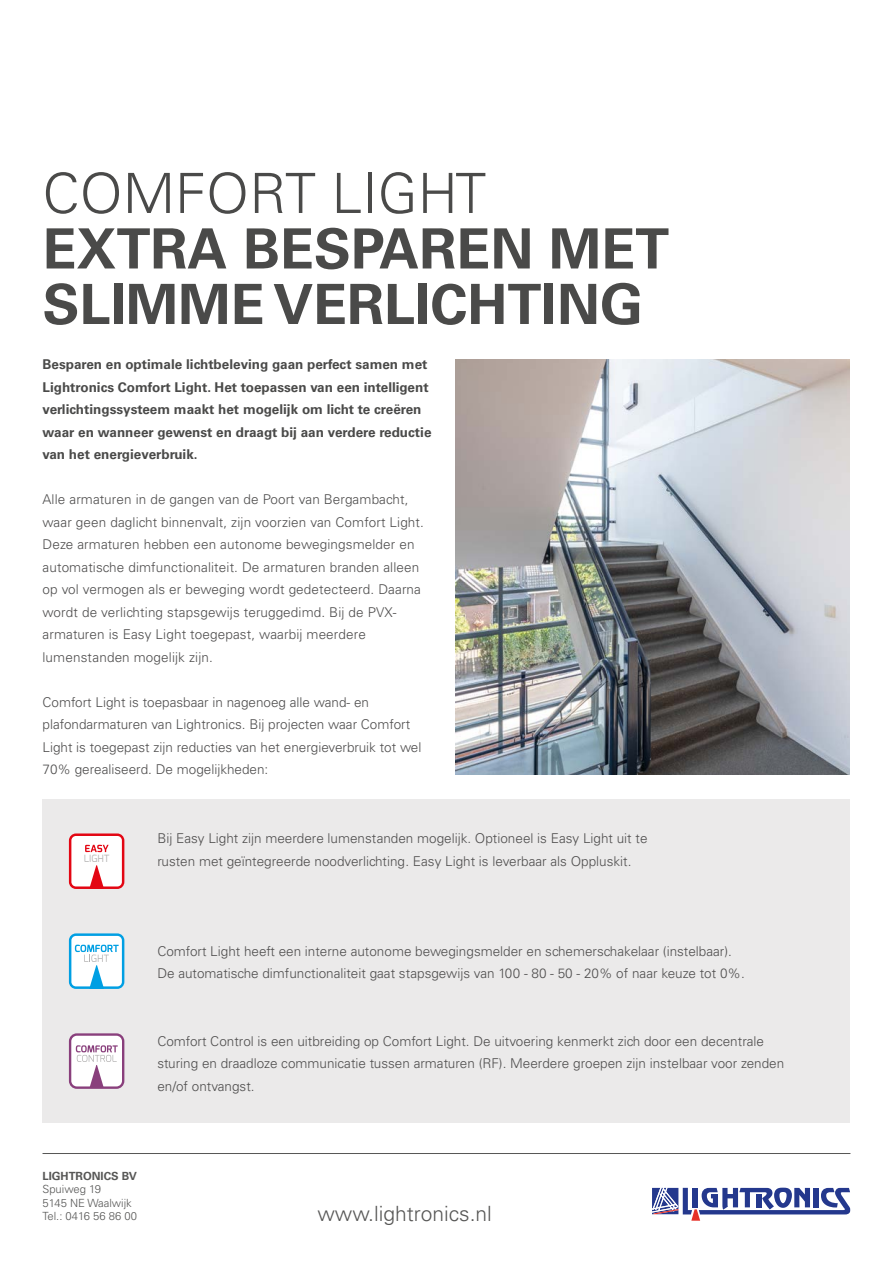
<style>
.page{position:relative;width:893px;height:1263px;background:#fff}
.page>*{position:absolute;margin:0;border:0;box-sizing:border-box;transform-origin:0 0}
.t1{font:700 55.5px/55.5px "Univers LT Std";color:#4a4a49}
.t2{font:300 55.5px "Univers LT Std";color:#4a4a49}
.Intro_Geschiktvoor{font:300 21px "Univers LT Std";color:#575756}
.Body_Opsomming_tab{font:300 13.5px/22.5px "Univers LT Std";color:#4f4e4e}
.Body_Opsomming_tab-2{font:700 13.5px/22.5px "Univers LT Std";color:#4a4a49}
.Intro{font:300 11.25px "Univers LT Std";color:#575756}
.Intro-2{font:700 11.25px "Univers LT Std";color:#575756}
.t3{font:9.9px "Exo";color:#b3b2b2}
</style>
<div class="page">
<div style="left:43px;top:799px;width:807px;height:324px;background:#ebeaea"></div>
<img style="left:455px;top:359px;width:395px;height:415px">
<svg style="left:652px;top:1187px;width:198px;height:34px"></svg>
<hr style="left:43px;top:1153px;width:807px;height:1px;background:#575756">
<svg style="left:69px;top:833px;width:55px;height:56px;background:#f8c4c7"></svg>
<svg style="left:69px;top:933px;width:55px;height:56px;background:#bbe4f5"></svg>
<div style="left:70px;top:1034px;width:53px;height:54px;background:#fff;border-radius:7px"></div>
<div style="left:69px;top:1033px;width:55px;height:56px;border:2px solid #893f7c;border-radius:7px"></div>
<svg style="left:76px;top:1045px;width:42px;height:43px"></svg>
<p class="t2" style="left:43px;top:160px;width:445px">COMFORT LIGHT</p>
<p class="t1" style="left:43px;top:222px;width:628px">EXTRA BESPAREN MET<br>SLIMME VERLICHTING</p>
<p class="Body_Opsomming_tab-2" style="left:43px;top:353px;width:390px">Besparen en optimale lichtbeleving gaan perfect samen met Lightronics Comfort Light. Het toepassen van een intelligent verlichtingssysteem maakt het mogelijk om licht te creëren waar en wanneer gewenst en draagt bij aan verdere reductie van het energieverbruik.</p>
<p class="Body_Opsomming_tab" style="left:43px;top:488px;width:383px">Alle armaturen in de gangen van de Poort van Bergambacht, waar geen daglicht binnenvalt, zijn voorzien van Comfort Light.<br>Deze armaturen hebben een autonome bewegingsmelder en automatische dimfunctionaliteit. De armaturen branden alleen op vol vermogen als er beweging wordt gedetecteerd. Daarna wordt de verlichting stapsgewijs teruggedimd. Bij de PVX&shy;armaturen is Easy Light toegepast, waarbij meerdere lumenstanden mogelijk zijn.</p>
<p class="Body_Opsomming_tab" style="left:43px;top:691px;width:380px">Comfort Light is toepasbaar in nagenoeg alle wand- en plafondarmaturen van Lightronics. Bij projecten waar Comfort Light is toegepast zijn reducties van het energieverbruik tot wel 70% gerealiseerd. De mogelijkheden:</p>
<p class="t3" style="left:84px;top:852px;width:27px">LIGHT</p>
<p class="Body_Opsomming_tab" style="left:157px;top:827px;width:492px">Bij Easy Light zijn meerdere lumenstanden mogelijk. Optioneel is Easy Light uit te</p>
<p class="Body_Opsomming_tab" style="left:157px;top:850px;width:476px">rusten met geïntegreerde noodverlichting. Easy Light is leverbaar als Oppluskit.</p>
<p class="Body_Opsomming_tab" style="left:157px;top:940px;width:589px">Comfort Light heeft een interne autonome bewegingsmelder en schemerschakelaar (instelbaar).<br>De automatische dimfunctionaliteit gaat stapsgewijs van 100 - 80 - 50 - 20% of naar keuze tot 0%.</p>
<p class="Body_Opsomming_tab" style="left:157px;top:1030px;width:628px">Comfort Control is een uitbreiding op Comfort Light. De uitvoering kenmerkt zich door een decentrale sturing en draadloze communicatie tussen armaturen (RF). Meerdere groepen zijn instelbaar voor zenden en/of ontvangst.</p>
<p class="Intro-2" style="left:43px;top:1169px;width:96px">LIGHTRONICS BV</p>
<p class="Intro" style="left:43px;top:1182px;width:60px">Spuiweg 19</p>
<p class="Intro" style="left:43px;top:1196px;width:91px">5145 NE Waalwijk</p>
<p class="Intro" style="left:43px;top:1209px;width:96px">Tel.: 0416 56 86 00</p>
<p class="Intro_Geschiktvoor" style="left:317px;top:1200px;width:176px">www.lightronics.nl</p>
</div>
